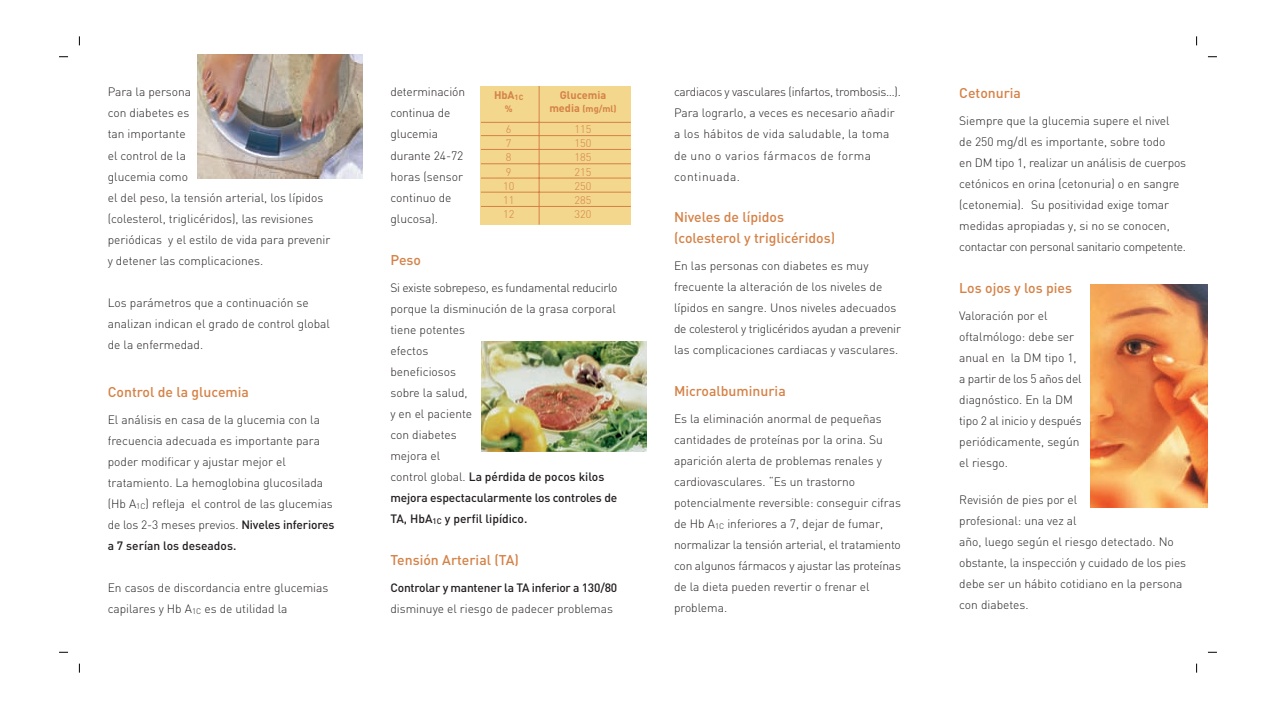
<style>
.page{position:relative;width:1276px;height:709px;background:#fff}
.page>*{position:absolute;margin:0;border:0;box-sizing:border-box;transform-origin:0 0}
.t1{font:500 14px/21px "DIN";color:#d58146}
.t2{font:300 12px/21px "DIN";color:#231f20}
.t3{font:500 12px "DIN";letter-spacing:-.015em;color:#231f20}
.t4{font:300 11px/14.2px "DIN";color:#d58146}
.t5{font:700 11px "DIN";color:#d58146}
.t6{font:700 9.2px "DIN";color:#d58146}
.s1{font-weight:500}
.s2{font-size:11px}
</style>
<div class="page">
<img style="left:198px;top:54px;width:165px;height:125px">
<img style="left:481px;top:341px;width:165px;height:110px">
<img style="left:1090px;top:284px;width:118px;height:223px">
<div style="left:481px;top:86px;width:150px;height:138px;background:#f3d78c"></div>
<hr style="left:539px;top:86px;width:1px;height:138px;background:#d58146">
<hr style="left:481px;top:122px;width:150px;height:1px;background:#d58146">
<hr style="left:481px;top:135px;width:150px;height:1px;background:#d58146">
<hr style="left:481px;top:149px;width:150px;height:1px;background:#d58146">
<hr style="left:481px;top:164px;width:150px;height:1px;background:#d58146">
<hr style="left:481px;top:178px;width:150px;height:1px;background:#d58146">
<hr style="left:481px;top:192px;width:150px;height:1px;background:#d58146">
<hr style="left:481px;top:206px;width:150px;height:1px;background:#d58146">
<p class="t2" style="left:108px;top:83px;width:224px">Para la persona<br>con diabetes es<br>tan importante<br>el control de la<br>glucemia como<br>el del peso, la tensión arterial, los lípidos (colesterol, triglicéridos), las revisiones periódicas y el estilo de vida para prevenir y detener las complicaciones.</p>
<p class="t2" style="left:108px;top:293px;width:224px">Los parámetros que a continuación se analizan indican el grado de control global de la enfermedad.</p>
<p class="t1" style="left:108px;top:382px;width:143px">Control de la glucemia</p>
<p class="t2" style="left:108px;top:410px;width:228px">El análisis en casa de la glucemia con la frecuencia adecuada es importante para poder modificar y ajustar mejor el tratamiento. La hemoglobina glucosilada (Hb A<sub>1C</sub>) refleja el control de las glucemias de los 2-3 meses previos. <span class="s1">Niveles inferiores a 7 serían los deseados.</span></p>
<p class="t2" style="left:108px;top:578px;width:222px">En casos de discordancia entre glucemias capilares y Hb A<sub>1C</sub> es de utilidad la</p>
<p class="t2" style="left:390px;top:83px;width:76px">determinación continua de glucemia durante 24-72 horas (sensor continuo de glucosa).</p>
<p class="t1" style="left:390px;top:250px;width:32px">Peso</p>
<p class="t2" style="left:390px;top:278px;width:228px">Si existe sobrepeso, es fundamental reducirlo porque la disminución de la grasa corporal tiene potentes<br>efectos<br>beneficiosos<br>sobre la salud,<br>y en el paciente<br>con diabetes<br>mejora el<br>control global. <span class="s1">La pérdida de pocos kilos mejora espectacularmente los controles de<br>TA, HbA</span><sub>1C</sub> <span class="s1">y perfil lipídico.</span></p>
<p class="t1" style="left:390px;top:550px;width:130px">Tensión Arterial (TA)</p>
<p class="t3" style="left:390px;top:583px;width:228px">Controlar y mantener la TA inferior a 130/80</p>
<p class="t2" style="left:390px;top:599px;width:224px">disminuye el riesgo de padecer problemas</p>
<p class="t5" style="left:560px;top:91px;width:48px">Glucemia</p>
<p class="t6" style="left:549px;top:105px;width:69px"><span class="s2">media</span> (mg/ml)</p>
<p class="t4" style="left:574px;top:123px;width:18px;text-align:justify">115<br>150<br>185<br>215<br>250<br>285<br>320</p>
<p class="t5" style="left:494px;top:91px;width:31px">HbA<sub>1C</sub></p>
<p class="t6" style="left:505px;top:105px;width:9px">%</p>
<p class="t4" style="left:503px;top:123px;width:13px">6<br>7<br>8<br>9<br>10<br>11<br>12</p>
<p class="t2" style="left:674px;top:83px;width:228px">cardiacos y vasculares (infartos, trombosis…).<br>Para lograrlo, a veces es necesario añadir a los hábitos de vida saludable, la toma de uno o varios fármacos de forma continuada.</p>
<p class="t1" style="left:674px;top:207px;width:163px">Niveles de lípidos (colesterol y triglicéridos)</p>
<p class="t2" style="left:674px;top:256px;width:228px">En las personas con diabetes es muy frecuente la alteración de los niveles de lípidos en sangre. Unos niveles adecuados de colesterol y triglicéridos ayudan a prevenir las complicaciones cardiacas y vasculares.</p>
<p class="t1" style="left:674px;top:381px;width:113px">Microalbuminuria</p>
<p class="t2" style="left:674px;top:409px;width:228px">Es la eliminación anormal de pequeñas cantidades de proteínas por la orina. Su aparición alerta de problemas renales y cardiovasculares. “Es un trastorno potencialmente reversible: conseguir cifras de Hb A<sub>1C</sub> inferiores a 7, dejar de fumar, normalizar la tensión arterial, el tratamiento con algunos fármacos y ajustar las proteínas de la dieta pueden revertir o frenar el problema.</p>
<p class="t1" style="left:959px;top:84px;width:63px">Cetonuria</p>
<p class="t2" style="left:959px;top:112px;width:228px">Siempre que la glucemia supere el nivel<br>de 250 mg/dl es importante, sobre todo<br>en DM tipo 1, realizar un análisis de cuerpos cetónicos en orina (cetonuria) o en sangre (cetonemia). Su positividad exige tomar medidas apropiadas y, si no se conocen, contactar con personal sanitario competente.</p>
<p class="t1" style="left:959px;top:279px;width:114px">Los ojos y los pies</p>
<p class="t2" style="left:959px;top:307px;width:124px">Valoración por el oftalmólogo: debe ser anual en la DM tipo 1, a partir de los 5 años del diagnóstico. En la DM tipo 2 al inicio y después periódicamente, según el riesgo.</p>
<p class="t2" style="left:959px;top:490px;width:228px">Revisión de pies por el<br>profesional: una vez al<br>año, luego según el riesgo detectado. No obstante, la inspección y cuidado de los pies debe ser un hábito cotidiano en la persona con diabetes.</p>
</div>
